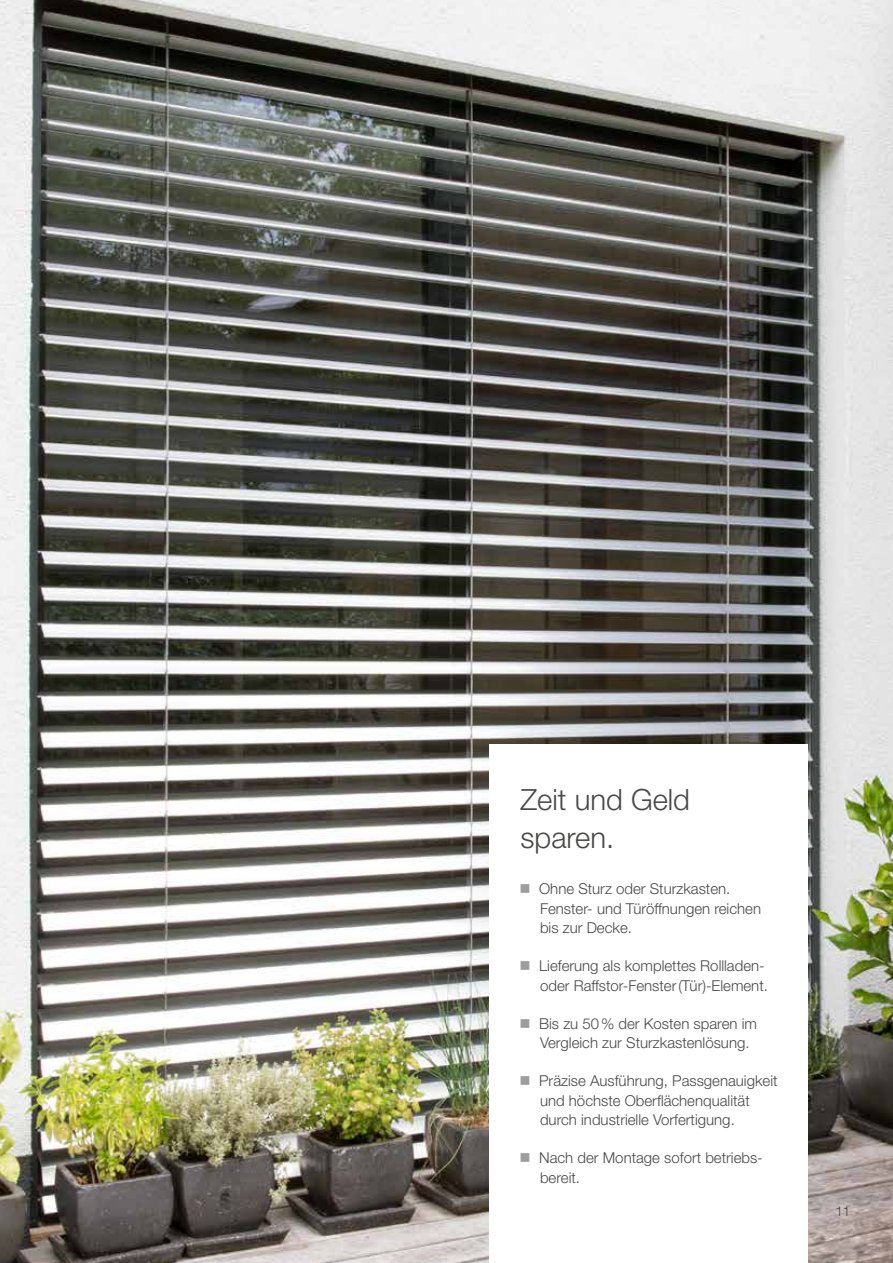
<style>
.page{position:relative;width:893px;height:1263px;background:#fff}
.page>*{position:absolute;margin:0;border:0;box-sizing:border-box;transform-origin:0 0}
.t1{font:300 29.25px/38.2px "Helvetica Neue LT Std";color:#494948}
.t2{font:300 15px/19.5px "Helvetica Neue LT Std";color:#494948}
.t3{font:300 13.5px "Helvetica Neue LT Std";color:#494948}
</style>
<div class="page">
<img style="left:0;top:0;width:893px;height:1263px">
<div style="left:489px;top:744px;width:319px;height:519px;background:#fff"></div>
<h1 class="t1" style="left:520px;top:779px;width:171px">Zeit und Geld sparen.</h1>
<p class="t2" style="left:539px;top:879px;width:223px">Ohne Sturz oder Sturzkasten.<br>Fenster- und Türöffnungen reichen bis zur Decke.</p>
<p class="t2" style="left:539px;top:956px;width:230px">Lieferung als komplettes Rollladen&shy;oder Raffstor-Fenster(Tür)-Element.</p>
<p class="t2" style="left:539px;top:1013px;width:219px">Bis zu 50% der Kosten sparen im<br>Vergleich zur Sturzkastenlösung.</p>
<p class="t2" style="left:539px;top:1071px;width:240px">Präzise Ausführung, Passgenauigkeit und höchste Oberflächenqualität durch industrielle Vorfertigung.</p>
<p class="t2" style="left:539px;top:1148px;width:225px">Nach der Montage sofort betriebs&shy;bereit.</p>
<p class="t3" style="left:835px;top:1203px;width:17px">11</p>
</div>
